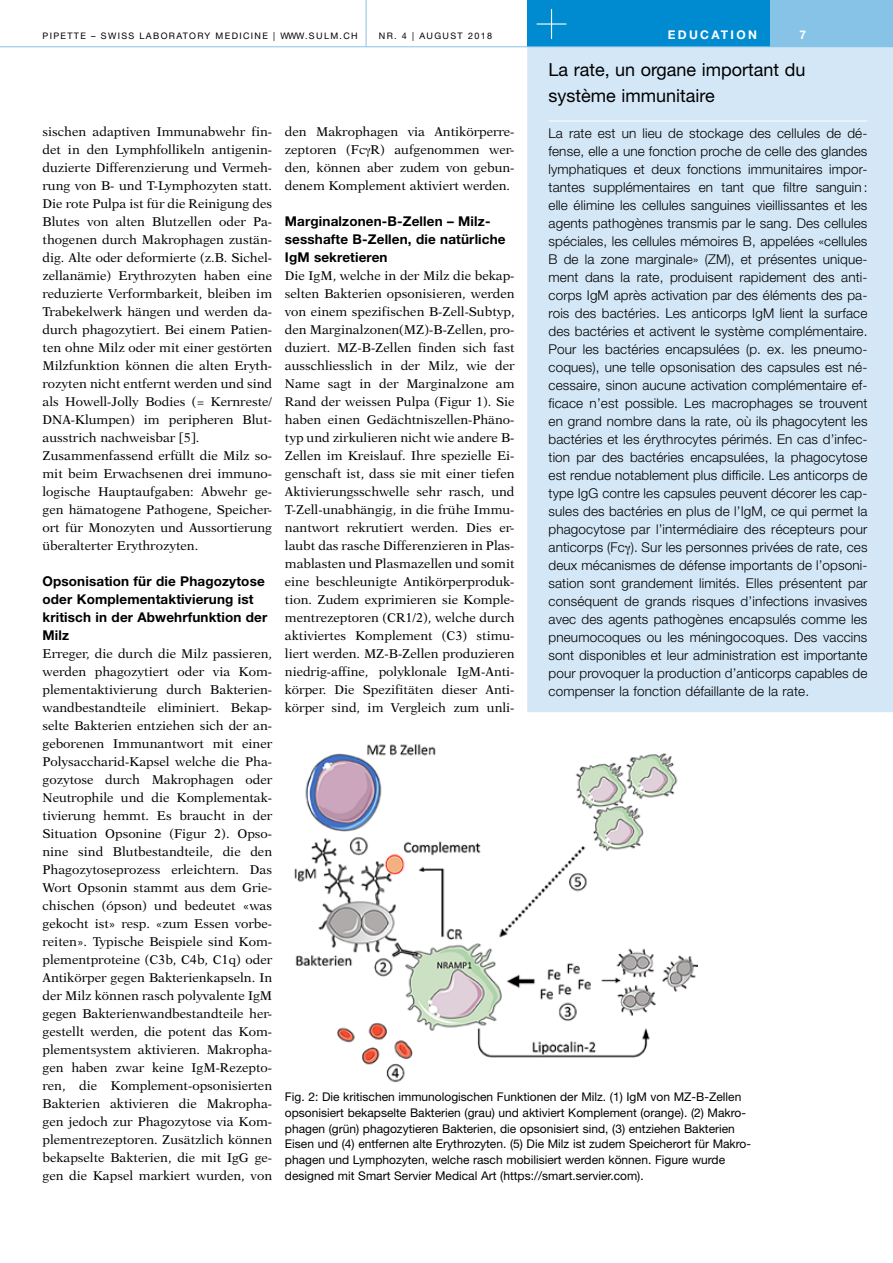
<style>
.page{position:relative;width:893px;height:1263px;background:#fff}
.page>*{position:absolute;margin:0;border:0;box-sizing:border-box;transform-origin:0 0}
.t1{font:18px/25.5px "Helvetica Neue";color:#000}
.t2{font:300 13.5px/18px "Helvetica Neue";letter-spacing:.01em;color:#000;text-align:justify}
.t3{font:700 13.5px/18px "Helvetica Neue";letter-spacing:.01em;color:#000}
.t4{font:12.75px/18px "New Aster";color:#000;text-align:justify}
.t5{font:12px/15.8px "Helvetica Neue";color:#000}
.t6{font:700 12px "Helvetica Neue";letter-spacing:.19em;color:#fff}
.t7{font:9px "Helvetica Neue";letter-spacing:.15em;color:#000}
</style>
<div class="page">
<div style="left:527px;top:0;width:366px;height:47px;background:#87c3e7"></div>
<div style="left:527px;top:0;width:243px;height:47px;background:#008bd0"></div>
<hr style="left:366px;top:0;width:1px;height:47px;background:#87c3e7">
<hr style="left:537px;top:23px;width:29px;height:2px;background:#fff">
<hr style="left:551px;top:9px;width:1px;height:30px;background:#fff">
<div style="left:527px;top:47px;width:366px;height:665px;background:#d4e7f6"></div>
<hr style="left:0;top:46px;width:893px;height:1px;background:#87c3e7">
<img style="left:294px;top:744px;width:403px;height:339px">
<svg style="left:625px;top:545px;width:5px;height:9px"></svg>
<p class="t7" style="left:43px;top:30px;width:317px">PIPETTE – SWISS LABORATORY MEDICINE | WWW.SULM.CH</p>
<p class="t7" style="left:379px;top:30px;width:115px">NR. 4 | AUGUST 2018</p>
<p class="t6" style="left:668px;top:27px;width:91px">EDUCATION</p>
<p class="t6" style="left:799px;top:27px;width:8px">7</p>
<p class="t4" style="left:43px;top:123px;width:231px;text-align:left">sischen adaptiven Immunabwehr fin&shy;det in den Lymphfollikeln antigenin&shy;duzierte Differenzierung und Vermeh&shy;rung von B- und T-Lymphozyten statt.<br>Die rote Pulpa ist für die Reinigung des Blutes von alten Blutzellen oder Pa&shy;thogenen durch Makrophagen zustän&shy;dig. Alte oder deformierte (z.B. Sichel&shy;zellanämie) Erythrozyten haben eine reduzierte Verformbarkeit, bleiben im Trabekelwerk hängen und werden da&shy;durch phagozytiert. Bei einem Patien&shy;ten ohne Milz oder mit einer gestörten Milzfunktion können die alten Eryth&shy;rozyten nicht entfernt werden und sind als Howell-Jolly Bodies (= Kernreste/ DNA-Klumpen) im peripheren Blut&shy;ausstrich nachweisbar [5].<br>Zusammenfassend erfüllt die Milz so&shy;mit beim Erwachsenen drei immuno&shy;logische Hauptaufgaben: Abwehr ge&shy;gen hämatogene Pathogene, Speicher&shy;ort für Monozyten und Aussortierung überalterter Erythrozyten.</p>
<p class="t3" style="left:43px;top:572px;width:226px">Opsonisation für die Phagozytose oder Komplementaktivierung ist kritisch in der Abwehrfunktion der<br>Milz</p>
<p class="t4" style="left:43px;top:645px;width:231px">Erreger, die durch die Milz passieren, werden phagozytiert oder via Kom&shy;plementaktivierung durch Bakterien&shy;wandbestandteile eliminiert. Bekap&shy;selte Bakterien entziehen sich der an&shy;geborenen Immunantwort mit einer Polysaccharid-Kapsel welche die Pha&shy;gozytose durch Makrophagen oder Neutrophile und die Komplementak&shy;tivierung hemmt. Es braucht in der Situation Opsonine (Figur 2). Opso&shy;nine sind Blutbestandteile, die den Phagozytoseprozess erleichtern. Das Wort Opsonin stammt aus dem Grie&shy;chischen (ópson) und bedeutet «was gekocht ist» resp. «zum Essen vorbe&shy;reiten». Typische Beispiele sind Kom&shy;plementproteine (C3b, C4b, C1q) oder Antikörper gegen Bakterienkapseln. In der Milz können rasch polyvalente IgM gegen Bakterienwandbestandteile her&shy;gestellt werden, die potent das Kom&shy;plementsystem aktivieren. Makropha&shy;gen haben zwar keine IgM-Rezepto&shy;ren, die Komplement-opsonisierten Bakterien aktivieren die Makropha&shy;gen jedoch zur Phagozytose via Kom&shy;plementrezeptoren. Zusätzlich können bekapselte Bakterien, die mit IgG ge&shy;gen die Kapsel markiert wurden, von</p>
<p class="t4" style="left:285px;top:123px;width:231px">den Makrophagen via Antikörperre&shy;zeptoren (Fc R) aufgenommen wer&shy;den, können aber zudem von gebun&shy;denem Komplement aktiviert werden.</p>
<p class="t3" style="left:285px;top:212px;width:222px">Marginalzonen-B-Zellen – Milz&shy;sesshafte B-Zellen, die natürliche<br>IgM sekretieren</p>
<p class="t4" style="left:285px;top:267px;width:231px">Die IgM, welche in der Milz die bekap&shy;selten Bakterien opsonisieren, werden von einem spezifischen B-Zell-Subtyp, den Marginalzonen(MZ)-B-Zellen, pro&shy;duziert. MZ-B-Zellen finden sich fast ausschliesslich in der Milz, wie der Name sagt in der Marginalzone am Rand der weissen Pulpa (Figur 1). Sie haben einen Gedächtniszellen-Phäno&shy;typ und zirkulieren nicht wie andere B-Zellen im Kreislauf. Ihre spezielle Ei&shy;genschaft ist, dass sie mit einer tiefen Aktivierungsschwelle sehr rasch, und T-Zell-unabhängig, in die frühe Immu&shy;nantwort rekrutiert werden. Dies er&shy;laubt das rasche Differenzieren in Plas&shy;mablasten und Plasmazellen und somit eine beschleunigte Antikörperproduk&shy;tion. Zudem exprimieren sie Komple&shy;mentrezeptoren (CR1/2), welche durch aktiviertes Komplement (C3) stimu&shy;liert werden. MZ-B-Zellen produzieren niedrig-affine, polyklonale IgM-Anti&shy;körper. Die Spezifitäten dieser Anti&shy;körper sind, im Vergleich zum unli-</p>
<h1 class="t1" style="left:549px;top:57px;width:258px">La rate, un organe important du système immunitaire</h1>
<p class="t2" style="left:549px;top:124px;width:320px">La rate est un lieu de stockage des cellules de dé&shy;fense, elle a une fonction proche de celle des glandes lymphatiques et deux fonctions immunitaires impor&shy;tantes supplémentaires en tant que filtre sanguin : elle élimine les cellules sanguines vieillissantes et les agents pathogènes transmis par le sang. Des cellules spéciales, les cellules mémoires B, appelées «cellules B de la zone marginale» (ZM), et présentes unique&shy;ment dans la rate, produisent rapidement des anti&shy;corps IgM après activation par des éléments des pa&shy;rois des bactéries. Les anticorps IgM lient la surface des bactéries et activent le système complémentaire.<br>Pour les bactéries encapsulées (p. ex. les pneumo&shy;coques), une telle opsonisation des capsules est né&shy;cessaire, sinon aucune activation complémentaire ef&shy;ficace n’est possible. Les macrophages se trouvent en grand nombre dans la rate, où ils phagocytent les bactéries et les érythrocytes périmés. En cas d’infec&shy;tion par des bactéries encapsulées, la phagocytose est rendue notablement plus difficile. Les anticorps de type IgG contre les capsules peuvent décorer les cap&shy;sules des bactéries en plus de l’IgM, ce qui permet la phagocytose par l’intermédiaire des récepteurs pour anticorps (Fc ). Sur les personnes privées de rate, ces deux mécanismes de défense importants de l’opsoni&shy;sation sont grandement limités. Elles présentent par conséquent de grands risques d’infections invasives avec des agents pathogènes encapsulés comme les pneumocoques ou les méningocoques. Des vaccins sont disponibles et leur administration est importante pour provoquer la production d’anticorps capables de compenser la fonction défaillante de la rate.</p>
<p class="t5" style="left:285px;top:1089px;width:468px">Fig. 2: Die kritischen immunologischen Funktionen der Milz. (1) IgM von MZ-B-Zellen opsonisiert bekapselte Bakterien (grau) und aktiviert Komplement (orange). (2) Makro&shy;phagen (grün) phagozytieren Bakterien, die opsonisiert sind, (3) entziehen Bakterien Eisen und (4) entfernen alte Erythrozyten. (5) Die Milz ist zudem Speicherort für Makro&shy;phagen und Lymphozyten, welche rasch mobilisiert werden können. Figure wurde designed mit Smart Servier Medical Art (https://smart.servier.com).</p>
</div>
